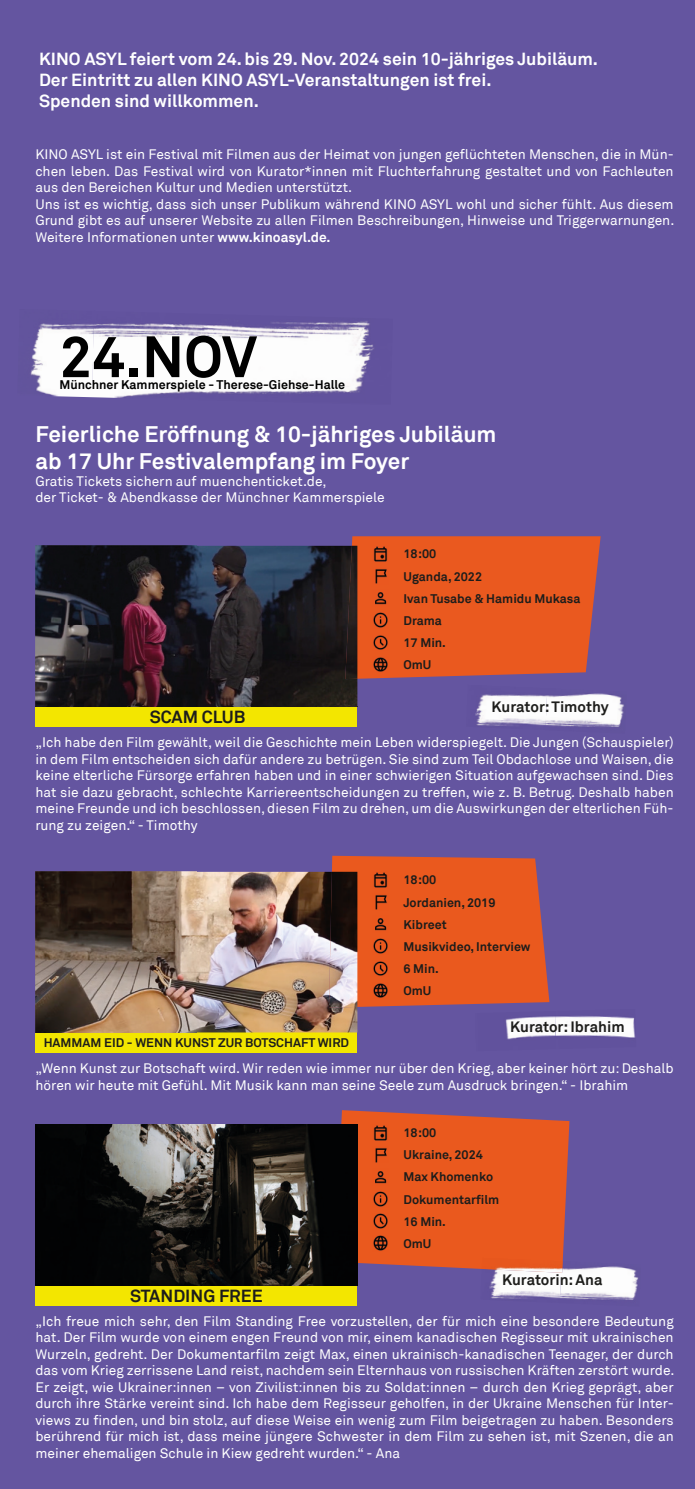
<style>
.page{position:relative;width:695px;height:1489px;background:#fff}
.page>*{position:absolute;margin:0;border:0;box-sizing:border-box;transform-origin:0 0}
.t1{font:700 57.5px "Akkurat";color:#000}
.t2{font:700 22.5px/27px "Akkurat";color:#fff}
.t3{font:700 17.5px/21px "Akkurat";color:#fff}
.t4{font:700 17.5px "Akkurat";color:#1d1d1b}
.t5{font:700 15px "Akkurat";color:#1d1d1b}
.t6{font:13.75px/16.5px "Akkurat";color:#fff}
.t7{font:700 12.5px/22px "Akkurat";color:#1d1d1b}
.t8{font:700 12.5px "Akkurat";color:#000}
.s1{font-weight:700}
</style>
<div class="page">
<div style="left:0;top:0;width:694px;height:1488px;background:#6455a0"></div>
<div style="left:35px;top:706px;width:322px;height:21px;background:#f3e600"></div>
<img style="left:92px;top:321px;width:282px;height:77px">
<img style="left:30px;top:321px;width:64px;height:76px">
<img style="left:475px;top:694px;width:70px;height:32px">
<img style="left:545px;top:693px;width:79px;height:34px">
<img style="left:556px;top:1016px;width:79px;height:22px">
<img style="left:506px;top:1016px;width:50px;height:24px">
<svg style="left:352px;top:536px;width:248px;height:143px"></svg>
<img style="left:35px;top:545px;width:310px;height:81px">
<img style="left:35px;top:626px;width:322px;height:80px">
<img style="left:35px;top:706px;width:322px;height:1px">
<img style="left:345px;top:545px;width:12px;height:134px">
<img style="left:372px;top:545px;width:16px;height:17px">
<img style="left:372px;top:568px;width:16px;height:16px">
<img style="left:372px;top:590px;width:16px;height:16px">
<img style="left:372px;top:612px;width:16px;height:16px">
<img style="left:372px;top:634px;width:16px;height:16px">
<img style="left:372px;top:656px;width:16px;height:16px">
<svg style="left:332px;top:855px;width:217px;height:152px"></svg>
<div style="left:35px;top:1032px;width:322px;height:21px;background:#f3e600"></div>
<img style="left:35px;top:871px;width:294px;height:80px">
<img style="left:35px;top:951px;width:322px;height:81px">
<img style="left:329px;top:871px;width:28px;height:136px">
<img style="left:372px;top:871px;width:16px;height:17px">
<img style="left:372px;top:893px;width:16px;height:17px">
<img style="left:372px;top:915px;width:16px;height:17px">
<img style="left:372px;top:938px;width:16px;height:16px">
<img style="left:372px;top:960px;width:16px;height:16px">
<img style="left:372px;top:982px;width:16px;height:16px">
<svg style="left:341px;top:1110px;width:228px;height:162px"></svg>
<div style="left:35px;top:1285px;width:322px;height:20px;background:#f3e600"></div>
<img style="left:35px;top:1124px;width:322px;height:161px">
<img style="left:372px;top:1124px;width:16px;height:16px">
<img style="left:372px;top:1146px;width:16px;height:16px">
<img style="left:372px;top:1168px;width:16px;height:16px">
<img style="left:372px;top:1190px;width:16px;height:16px">
<img style="left:372px;top:1212px;width:16px;height:17px">
<img style="left:372px;top:1234px;width:16px;height:17px">
<img style="left:480px;top:1268px;width:79px;height:31px">
<img style="left:559px;top:1260px;width:80px;height:40px">
<img style="left:481px;top:1257px;width:81px;height:15px">
<p class="t3" style="left:39px;top:48px;width:560px">KINO ASYL feiert vom 24. bis 29. Nov. 2024 sein 10-jähriges Jubiläum.<br>Der Eintritt zu allen KINO ASYL-Veranstaltungen ist frei.<br>Spenden sind willkommen.</p>
<p class="t6" style="left:35px;top:146px;width:640px">KINO ASYL ist ein Festival mit Filmen aus der Heimat von jungen geflüchteten Menschen, die in Mün&shy;chen leben. Das Festival wird von Kurator*innen mit Fluchterfahrung gestaltet und von Fachleuten aus den Bereichen Kultur und Medien unterstützt.<br>Uns ist es wichtig, dass sich unser Publikum während KINO ASYL wohl und sicher fühlt. Aus diesem Grund gibt es auf unserer Website zu allen Filmen Beschreibungen, Hinweise und Triggerwarnungen.<br>Weitere Informationen unter <span class="s1">www.kinoasyl.de.</span></p>
<h1 class="t1" style="left:59px;top:320px;width:199px">24.NOV</h1>
<p class="t8" style="left:59px;top:376px;width:287px">Münchner Kammerspiele - Therese-Giehse-Halle</p>
<h2 class="t2" style="left:35px;top:421px;width:462px">Feierliche Eröffnung &amp; 10-jähriges Jubiläum ab 17 Uhr Festivalempfang im Foyer</h2>
<p class="t6" style="left:35px;top:473px;width:351px">Gratis Tickets sichern auf muenchenticket.de,<br>der Ticket- &amp; Abendkasse der Münchner Kammerspiele</p>
<p class="t7" style="left:403px;top:543px;width:34px">18:00</p>
<p class="t4" style="left:150px;top:706px;width:97px">SCAM CLUB</p>
<p class="t7" style="left:403px;top:565px;width:178px">Uganda, 2022<br>Ivan Tusabe &amp; Hamidu Mukasa<br>Drama<br>17 Min.<br>OmU</p>
<p class="t5" style="left:491px;top:697px;width:119px">Kurator: Timothy</p>
<p class="t6" style="left:35px;top:734px;width:639px;text-align:justify">„Ich habe den Film gewählt, weil die Geschichte mein Leben widerspiegelt. Die Jungen (Schauspieler) in dem Film entscheiden sich dafür andere zu betrügen. Sie sind zum Teil Obdachlose und Waisen, die keine elterliche Fürsorge erfahren haben und in einer schwierigen Situation aufgewachsen sind. Dies hat sie dazu gebracht, schlechte Karriereentscheidungen zu treffen, wie z. B. Betrug. Deshalb haben meine Freunde und ich beschlossen, diesen Film zu drehen, um die Auswirkungen der elterlichen Füh&shy;rung zu zeigen.“ - Timothy</p>
<p class="t7" style="left:403px;top:869px;width:129px">18:00<br>Jordanien, 2019<br>Kibreet<br>Musikvideo, Interview<br>6 Min.<br>OmU</p>
<p class="t7" style="left:44px;top:1031px;width:307px">HAMMAM EID - WENN KUNST ZUR BOTSCHAFT WIRD</p>
<p class="t5" style="left:510px;top:1017px;width:116px">Kurator: Ibrahim</p>
<p class="t6" style="left:35px;top:1060px;width:639px">„Wenn Kunst zur Botschaft wird. Wir reden wie immer nur über den Krieg, aber keiner hört zu: Deshalb hören wir heute mit Gefühl. Mit Musik kann man seine Seele zum Ausdruck bringen.“ - Ibrahim</p>
<p class="t7" style="left:403px;top:1121px;width:97px">18:00<br>Ukraine, 2024<br>Max Khomenko<br>Dokumentarfilm<br>16 Min.<br>OmU</p>
<p class="t4" style="left:130px;top:1284px;width:134px">STANDING FREE</p>
<p class="t5" style="left:502px;top:1270px;width:102px">Kuratorin: Ana</p>
<p class="t6" style="left:35px;top:1313px;width:640px;text-align:justify">„Ich freue mich sehr, den Film Standing Free vorzustellen, der für mich eine besondere Bedeutung hat. Der Film wurde von einem engen Freund von mir, einem kanadischen Regisseur mit ukrainischen Wurzeln, gedreht. Der Dokumentarfilm zeigt Max, einen ukrainisch-kanadischen Teenager, der durch das vom Krieg zerrissene Land reist, nachdem sein Elternhaus von russischen Kräften zerstört wurde.<br>Er zeigt, wie Ukrainer:innen – von Zivilist:innen bis zu Soldat:innen – durch den Krieg geprägt, aber durch ihre Stärke vereint sind. Ich habe dem Regisseur geholfen, in der Ukraine Menschen für Inter&shy;views zu finden, und bin stolz, auf diese Weise ein wenig zum Film beigetragen zu haben. Besonders berührend für mich ist, dass meine jüngere Schwester in dem Film zu sehen ist, mit Szenen, die an meiner ehemaligen Schule in Kiew gedreht wurden.“ - Ana</p>
</div>
